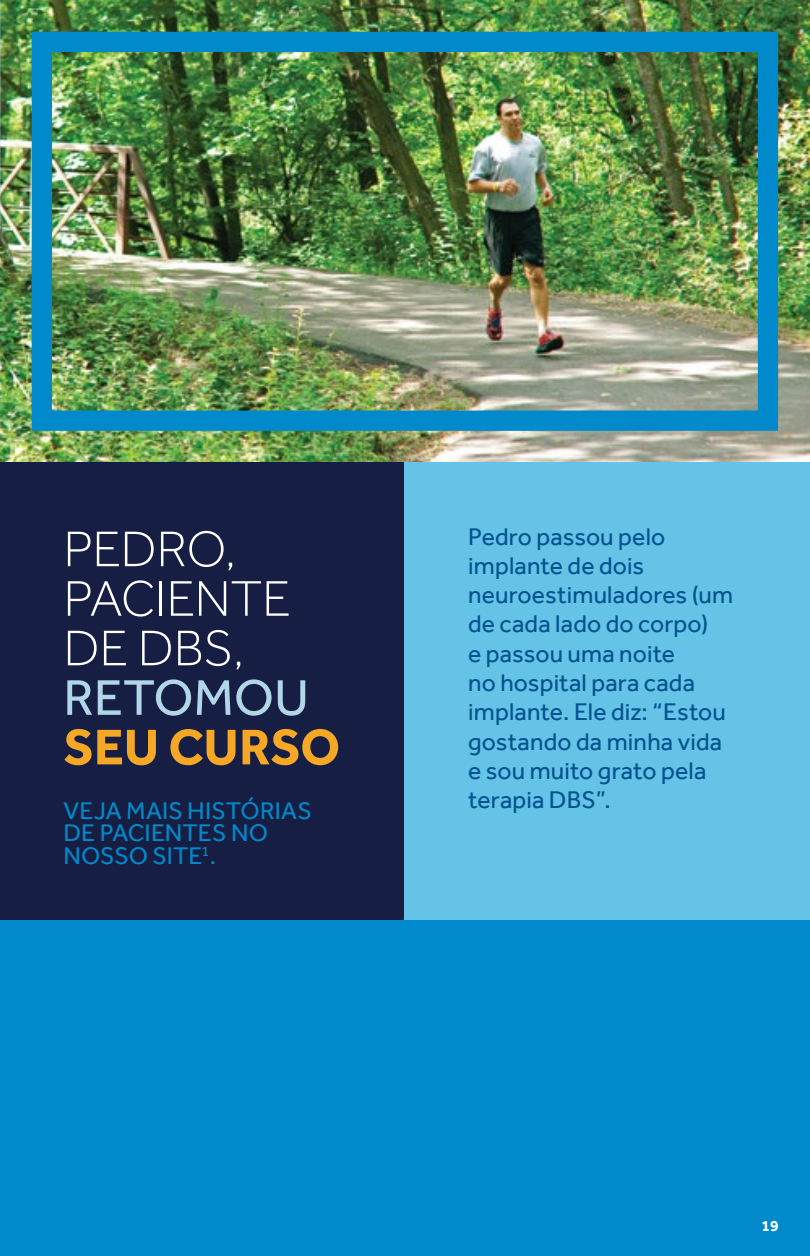
<style>
.page{position:relative;width:810px;height:1256px;background:#fff}
.page>*{position:absolute;margin:0;border:0;box-sizing:border-box;transform-origin:0 0}
.t1{font:300 51.75px/49.5px "Effra";letter-spacing:-.01em;color:#fff}
.t2{font:700 51.75px "Effra";letter-spacing:-.005em;color:#f5a826}
.t3{font:51.75px "Effra";letter-spacing:-.005em;color:#b1d6e7}
.t4{font:24.75px/29.2px "Effra";letter-spacing:.005em;color:#02528e}
.t5{font:24.75px/22.5px "Effra";letter-spacing:.005em;color:#008acb}
.t6{font:700 15.75px "Effra";color:#fff}
</style>
<div class="page">
<div style="left:0;top:461px;width:405px;height:459px;background:#171e43"></div>
<div style="left:405px;top:461px;width:405px;height:459px;background:#64c3e6"></div>
<img style="left:0;top:0;width:810px;height:461px">
<div style="left:0;top:920px;width:810px;height:336px;background:#008acb"></div>
<div style="left:32px;top:32px;width:746px;height:399px;border:20px solid #008acb"></div>
<h1 class="t1" style="left:63px;top:524px;width:229px">PEDRO,<br>PACIENTE<br>DE DBS,</h1>
<h1 class="t3" style="left:63px;top:667px;width:247px">RETOMOU</h1>
<h1 class="t2" style="left:63px;top:715px;width:278px">SEU CURSO</h1>
<p class="t5" style="left:63px;top:799px;width:250px">VEJA MAIS HISTÓRIAS<br>DE PACIENTES NO<br>NOSSO SITE<sup>1</sup>.</p>
<p class="t4" style="left:468px;top:521px;width:267px">Pedro passou pelo implante de dois neuroestimuladores (um de cada lado do corpo)<br>e passou uma noite<br>no hospital para cada implante. Ele diz: “Estou gostando da minha vida e sou muito grato pela terapia DBS”.</p>
<p class="t6" style="left:761px;top:1216px;width:19px">19</p>
</div>
